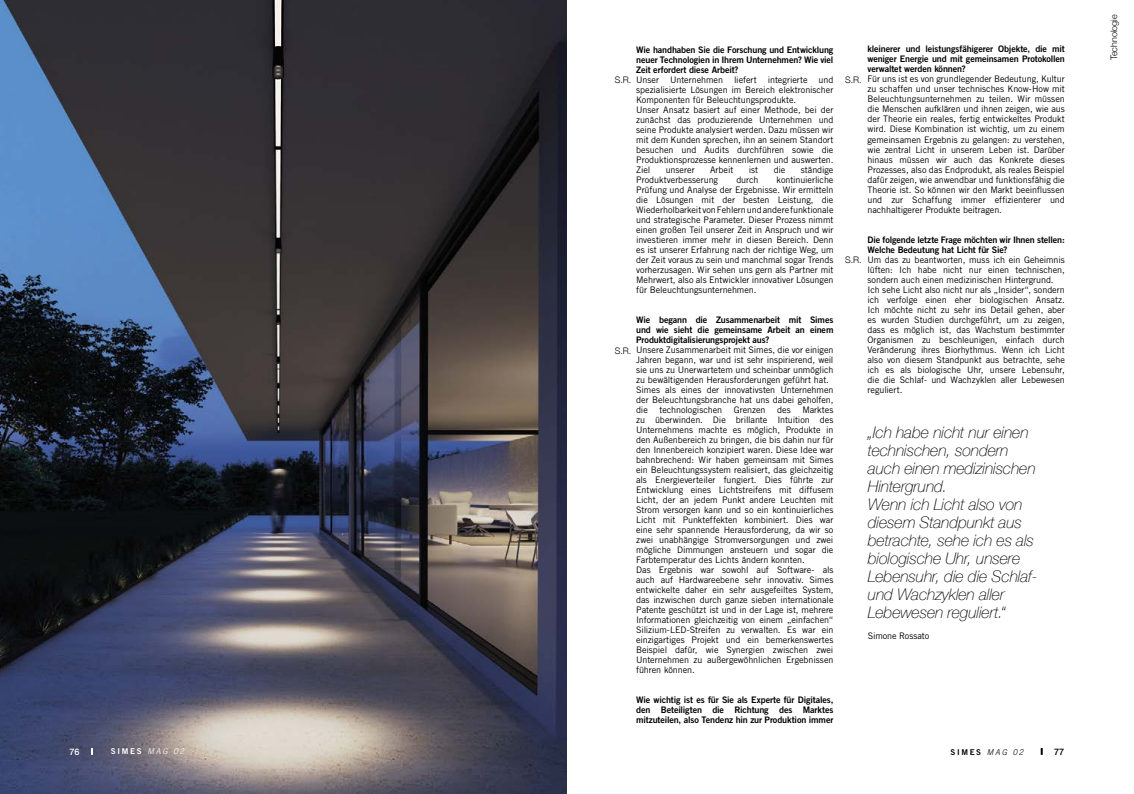
<style>
.page{position:relative;width:1134px;height:794px;background:#fff}
.page>*{position:absolute;margin:0;border:0;box-sizing:border-box;transform-origin:0 0}
.t1{font:italic 100 16px/18px "Helvetica Neue";letter-spacing:-.01em;color:#000}
.t2{font:9px/10px "Trade Gothic LT Std";letter-spacing:-.005em;color:#000}
.t3{font:9px/10px "Trade Gothic LT Std Bd 2";letter-spacing:-.015em;color:#000;text-align:justify}
.t4{font:300 9px "Helvetica Neue";color:#000}
.t5{font:500 9px "Helvetica Neue LT Pro";color:#fff}
.t6{font:500 9px "Helvetica Neue LT Pro";color:#000}
.t7{font:8px "Trade Gothic LT Std Bd 2";letter-spacing:.21em;color:#fff}
.t8{font:8px "Trade Gothic LT Std Bd 2";letter-spacing:.21em;color:#000}
.s1{font-family:"Trade Gothic LT Std";font-weight:300;font-style:italic}
</style>
<div class="page">
<img style="left:0;top:0;width:567px;height:794px">
<svg style="left:1041px;top:748px;width:2px;height:7px"></svg>
<svg style="left:91px;top:748px;width:2px;height:7px"></svg>
<p class="t3" style="left:636px;top:44px;width:199px">Wie handhaben Sie die Forschung und Entwicklung neuer Technologien in Ihrem Unternehmen? Wie viel Zeit erfordert diese Arbeit?</p>
<p class="t2" style="left:636px;top:74px;width:199px">Unser Unternehmen liefert integrierte und spezialisierte Lösungen im Bereich elektronischer Komponenten für Beleuchtungsprodukte.<br>Unser Ansatz basiert auf einer Methode, bei der zunächst das produzierende Unternehmen und seine Produkte analysiert werden. Dazu müssen wir mit dem Kunden sprechen, ihn an seinem Standort besuchen und Audits durchführen sowie die Produktionsprozesse kennenlernen und auswerten.<br>Ziel</p>
<p class="t4" style="left:615px;top:72px;width:18px">S.R.</p>
<p class="t2" style="left:666px;top:164px;width:30px">unserer</p>
<p class="t2" style="left:710px;top:164px;width:25px">Arbeit</p>
<p class="t2" style="left:749px;top:164px;width:11px">ist</p>
<p class="t2" style="left:774px;top:164px;width:13px">die</p>
<p class="t2" style="left:801px;top:164px;width:34px">ständige</p>
<p class="t2" style="left:636px;top:174px;width:83px">Produktverbesserung</p>
<p class="t2" style="left:736px;top:174px;width:24px">durch</p>
<p class="t2" style="left:636px;top:174px;width:199px;text-align:justify;text-indent:140px">kontinuierliche Prüfung und Analyse der Ergebnisse. Wir ermitteln die Lösungen mit der besten Leistung, die Wiederholbarkeit von Fehlern und andere funktionale und strategische Parameter. Dieser Prozess nimmt einen großen Teil unserer Zeit in Anspruch und wir investieren immer mehr in diesen Bereich. Denn es ist unserer Erfahrung nach der richtige Weg, um der Zeit voraus zu sein und manchmal sogar Trends vorherzusagen. Wir sehen uns gern als Partner mit Mehrwert, also als Entwickler innovativer Lösungen für Beleuchtungsunternehmen.</p>
<p class="t3" style="left:636px;top:314px;width:199px">Wie begann die Zusammenarbeit mit Simes und wie sieht die gemeinsame Arbeit an einem Produktdigitalisierungsprojekt aus?</p>
<p class="t2" style="left:636px;top:344px;width:199px">Unsere Zusammenarbeit mit Simes, die vor einigen Jahren begann, war und ist sehr inspirierend, weil sie uns zu Unerwartetem und scheinbar unmöglich zu bewältigenden Herausforderungen geführt hat.<br>Simes als eines der innovativsten Unternehmen der Beleuchtungsbranche hat uns dabei geholfen, die</p>
<p class="t4" style="left:615px;top:343px;width:18px">S.R.</p>
<p class="t2" style="left:659px;top:404px;width:64px">technologischen</p>
<p class="t2" style="left:734px;top:404px;width:33px">Grenzen</p>
<p class="t2" style="left:777px;top:404px;width:15px">des</p>
<p class="t2" style="left:636px;top:404px;width:199px;text-indent:166px">Marktes zu überwinden. Die brillante Intuition des Unternehmens machte es möglich, Produkte in den Außenbereich zu bringen, die bis dahin nur für den Innenbereich konzipiert waren. Diese Idee war bahnbrechend: Wir haben gemeinsam mit Simes ein Beleuchtungssystem realisiert, das gleichzeitig als Energieverteiler fungiert. Dies führte zur Entwicklung eines Lichtstreifens mit diffusem Licht, der an jedem Punkt andere Leuchten mit Strom versorgen kann und so ein kontinuierliches Licht mit Punkteffekten kombiniert. Dies war eine sehr spannende Herausforderung, da wir so zwei unabhängige Stromversorgungen und zwei mögliche Dimmungen ansteuern und sogar die Farbtemperatur des Lichts ändern konnten.<br>Das Ergebnis war sowohl auf Software- als auch auf Hardwareebene sehr innovativ. Simes entwickelte daher ein sehr ausgefeiltes System, das inzwischen durch ganze sieben internationale Patente geschützt ist und in der Lage ist, mehrere Informationen gleichzeitig von einem „einfachen“ Silizium-LED-Streifen zu verwalten. Es war ein einzigartiges Projekt und ein bemerkenswertes Beispiel dafür, wie Synergien zwischen zwei Unternehmen zu außergewöhnlichen Ergebnissen führen können.</p>
<p class="t3" style="left:636px;top:694px;width:199px">Wie wichtig ist es für Sie als Experte für Digitales, den Beteiligten die Richtung des Marktes mitzuteilen, also Tendenz hin zur Produktion immer</p>
<p class="t3" style="left:867px;top:44px;width:199px">kleinerer und leistungsfähigerer Objekte, die mit weniger Energie und mit gemeinsamen Protokollen verwaltet werden können?</p>
<p class="t2" style="left:867px;top:74px;width:199px;text-align:justify">Für uns ist es von grundlegender Bedeutung, Kultur zu schaffen und unser technisches Know-How mit Beleuchtungsunternehmen zu teilen. Wir müssen die Menschen aufklären und ihnen zeigen, wie aus der Theorie ein reales, fertig entwickeltes Produkt wird. Diese Kombination ist wichtig, um zu einem gemeinsamen Ergebnis zu gelangen: zu verstehen, wie zentral Licht in unserem Leben ist. Darüber hinaus müssen wir auch das Konkrete dieses Prozesses, also das Endprodukt, als reales Beispiel dafür zeigen, wie anwendbar und funktionsfähig die Theorie ist. So können wir den Markt beeinflussen und zur Schaffung immer effizienterer und nachhaltigerer Produkte beitragen.</p>
<p class="t3" style="left:867px;top:234px;width:199px">Die folgende letzte Frage möchten wir Ihnen stellen:<br>Welche Bedeutung hat Licht für Sie?</p>
<p class="t2" style="left:867px;top:254px;width:199px">Um das zu beantworten, muss ich ein Geheimnis lüften: Ich habe nicht nur einen technischen, sondern auch einen medizinischen Hintergrund.<br>Ich sehe Licht also nicht nur als „Insider“, sondern ich verfolge einen eher biologischen Ansatz.<br>Ich möchte nicht zu sehr ins Detail gehen, aber es wurden Studien durchgeführt, um zu zeigen, dass es möglich ist, das Wachstum bestimmter Organismen zu beschleunigen, einfach durch Veränderung ihres Biorhythmus. Wenn ich Licht also von diesem Standpunkt aus betrachte, sehe ich es als biologische Uhr, unsere Lebensuhr, die die Schlaf- und Wachzyklen aller Lebewesen reguliert.</p>
<p class="t1" style="left:868px;top:423px;width:171px">„Ich habe nicht nur einen technischen, sondern auch einen medizinischen<br>Hintergrund.<br>Wenn ich Licht also von diesem Standpunkt aus betrachte, sehe ich es als biologische Uhr, unsere<br>Lebensuhr, die die Schlaf&shy;und Wachzyklen aller<br>Lebewesen reguliert.“</p>
<p class="t2" style="left:868px;top:630px;width:63px">Simone Rossato</p>
<p class="t4" style="left:845px;top:72px;width:18px">S.R.</p>
<p class="t4" style="left:845px;top:252px;width:18px">S.R.</p>
<p class="t5" style="left:70px;top:746px;width:12px">76</p>
<p class="t7" style="left:111px;top:746px;width:74px">SIMES <span class="s1">MAG 02</span></p>
<p class="t8" style="left:950px;top:747px;width:74px">SIMES <span class="s1">MAG 02</span></p>
<p class="t6" style="left:1054px;top:746px;width:12px">77</p>
<p class="t4" style="left:1107px;top:60px;width:48px;rotate:-90deg">Technologie</p>
</div>
